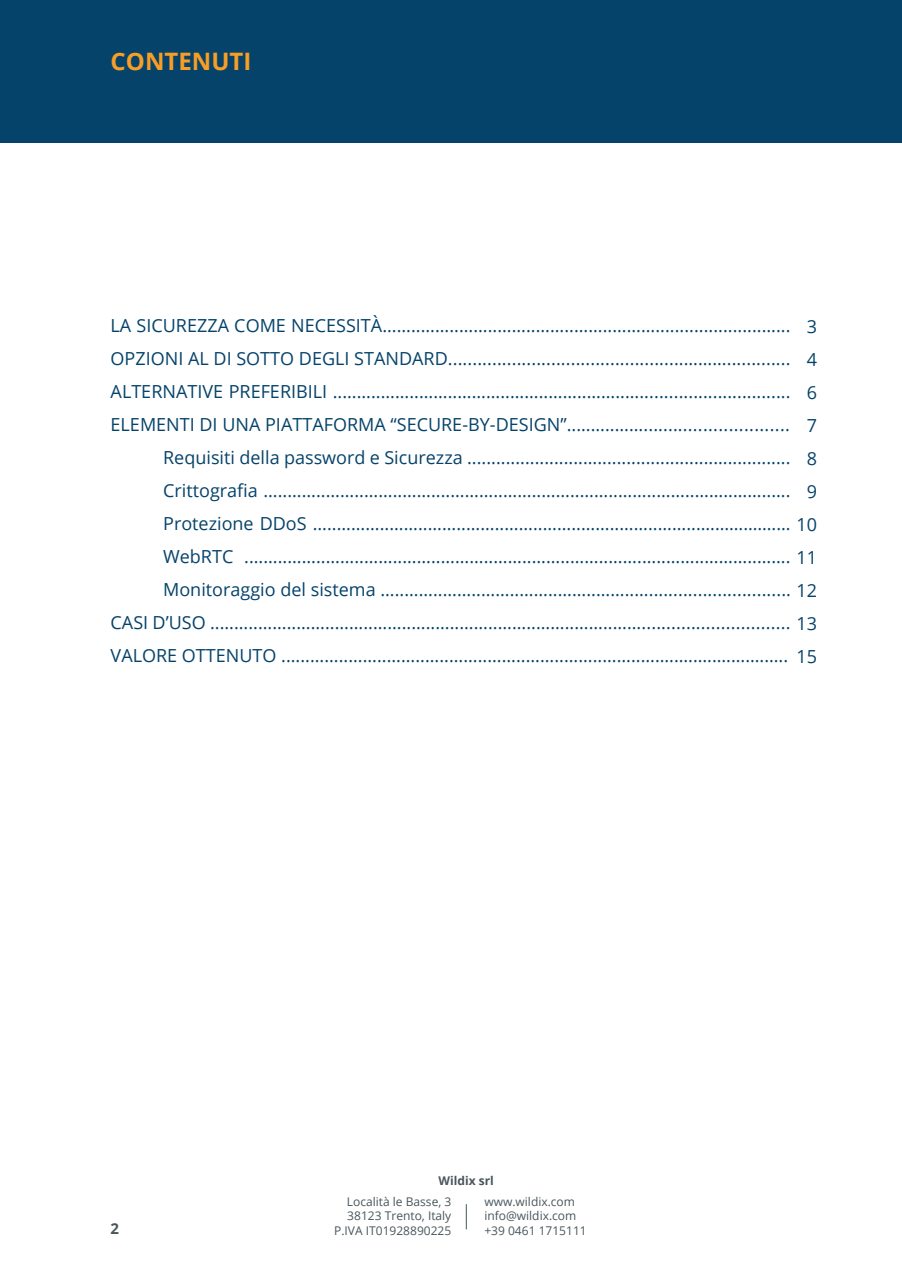
<style>
.page{position:relative;width:902px;height:1272px;background:#fff}
.page>*{position:absolute;margin:0;border:0;box-sizing:border-box;transform-origin:0 0}
.t1{font:700 24px "Open Sans";color:#f89e26}
.t2{font:18px/33px "Open Sans";color:#06436a;text-align:justify}
.t3{font:700 15px "Open Sans";color:#49565c}
.t4{font:12px/14.4px "Open Sans";color:#49565c;text-align:right}
.t5{font:700 12px "Open Sans";color:#49565c}
</style>
<div class="page">
<svg style="left:466px;top:1204px;width:1px;height:25px"></svg>
<div style="left:0;top:0;width:901px;height:143px;background:#06436a"></div>
<h1 class="t1" style="left:111px;top:44px;width:142px">CONTENUTI</h1>
<p class="t2" style="left:111px;top:308px;width:681px">LA SICUREZZA COME NECESSITÀ.....................................................................................</p>
<p class="t2" style="left:111px;top:341px;width:681px">OPZIONI AL DI SOTTO DEGLI STANDARD......................................................................</p>
<p class="t2" style="left:111px;top:374px;width:681px">ALTERNATIVE PREFERIBILI ...............................................................................................</p>
<p class="t2" style="left:111px;top:407px;width:680px">ELEMENTI DI UNA PIATTAFORMA “SECURE-BY-DESIGN”.............................................</p>
<p class="t2" style="left:163px;top:440px;width:628px">Requisiti della password e Sicurezza ...................................................................</p>
<p class="t2" style="left:163px;top:473px;width:628px">Crittografia ..............................................................................................................</p>
<p class="t2" style="left:163px;top:506px;width:655px">Protezione DDoS .................................................................................................... 10</p>
<p class="t2" style="left:163px;top:539px;width:655px">WebRTC .................................................................................................................. 11</p>
<p class="t2" style="left:163px;top:572px;width:655px">Monitoraggio del sistema ..................................................................................... 12</p>
<p class="t2" style="left:111px;top:605px;width:708px">CASI D’USO ........................................................................................................................ 13</p>
<p class="t2" style="left:111px;top:638px;width:679px">VALORE OTTENUTO ..........................................................................................................</p>
<p class="t2" style="left:806px;top:309px;width:12px">3<br>4<br>6<br>7<br>8<br>9</p>
<p class="t2" style="left:796px;top:639px;width:22px">15</p>
<p class="t3" style="left:111px;top:1217px;width:10px">2</p>
<p class="t5" style="left:438px;top:1171px;width:57px">Wildix srl</p>
<p class="t4" style="left:334px;top:1193px;width:119px">Località le Basse, 3<br>38123 Trento, Italy<br>P.IVA IT01928890225</p>
<p class="t4" style="left:484px;top:1193px;width:104px;text-align:left">www.wildix.com info@wildix.com +39 0461 1715111</p>
</div>
